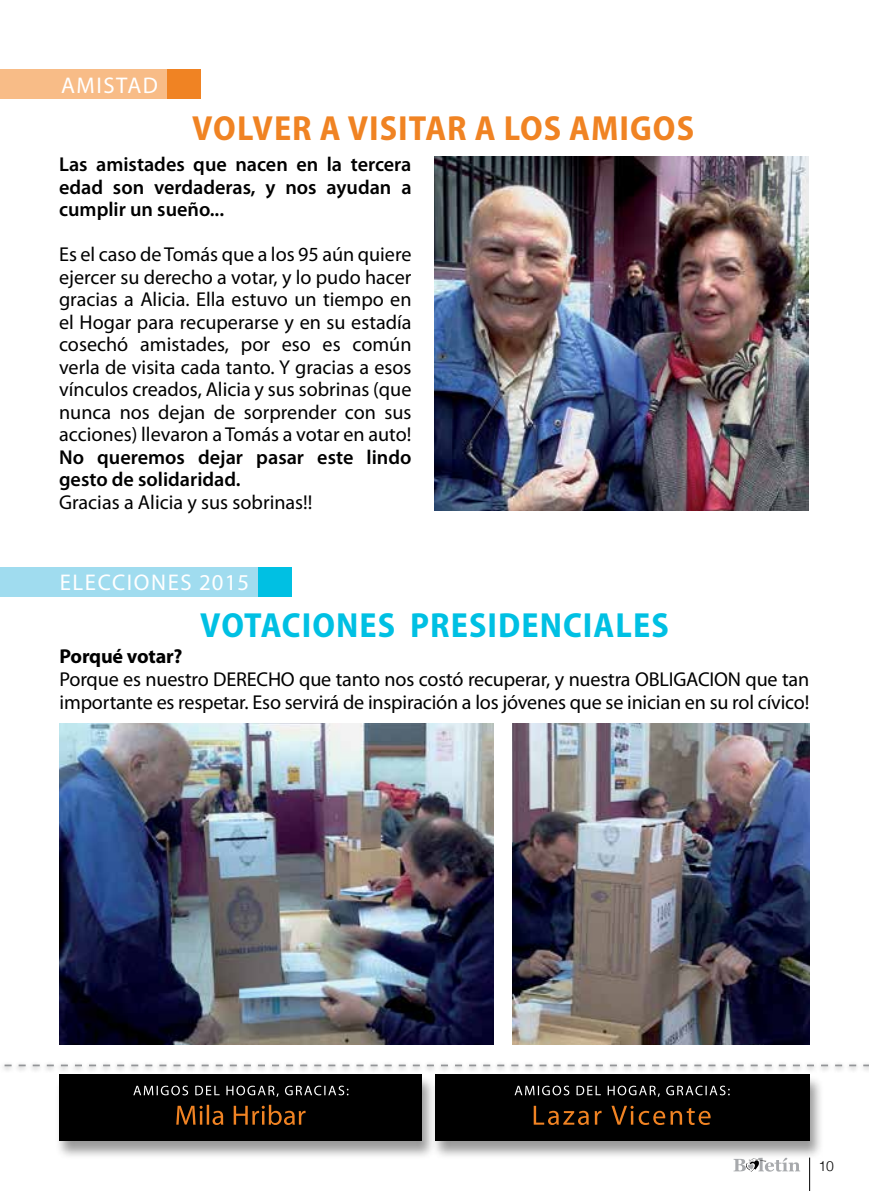
<style>
.page{position:relative;width:869px;height:1191px;background:#fff}
.page>*{position:absolute;margin:0;border:0;box-sizing:border-box;transform-origin:0 0}
.t1{font:700 semi-condensed 35px "Myriad Pro";letter-spacing:.03em;color:#00c0e3}
.t2{font:700 semi-condensed 35px "Myriad Pro";letter-spacing:.03em;color:#f08323}
.t3{font:22.75px "Myriad Pro";letter-spacing:.07em;color:#fff}
.t4{font:20.12px/22.4px "Myriad Pro";color:#000;text-align:right}
.t5{font:600 20.12px/22.4px "Myriad Pro";color:#000;text-align:justify}
.t6{font:700 20.12px "Myriad Pro";letter-spacing:-.01em;color:#000}
.t7{font:300 14px "Helvetica";color:#000}
</style>
<div class="page">
<hr style="left:809px;top:1157px;width:1px;height:34px;background:#000">
<svg style="left:733px;top:1160px;width:66px;height:11px"></svg>
<div style="left:430px;top:1074px;width:393px;height:86px;background:#000;opacity:.4"></div>
<div style="left:434px;top:1074px;width:375px;height:66px;background:#000"></div>
<svg style="left:514px;top:1085px;width:215px;height:12px"></svg>
<svg style="left:533px;top:1105px;width:177px;height:20px"></svg>
<div style="left:0;top:1061px;width:868px;height:12px;background:#000;opacity:.4"></div>
<svg style="left:0;top:1064px;width:868px;height:2px"></svg>
<div style="left:55px;top:1074px;width:382px;height:86px;background:#000;opacity:.4"></div>
<div style="left:60px;top:1074px;width:362px;height:66px;background:#000"></div>
<svg style="left:133px;top:1085px;width:215px;height:12px"></svg>
<svg style="left:176px;top:1104px;width:129px;height:21px"></svg>
<div style="left:0;top:567px;width:258px;height:30px;background:#a0dcef"></div>
<div style="left:258px;top:567px;width:33px;height:30px;background:#00c0e3"></div>
<img style="left:60px;top:723px;width:433px;height:321px">
<img style="left:512px;top:723px;width:297px;height:321px">
<div style="left:0;top:69px;width:167px;height:30px;background:#f8bc87"></div>
<div style="left:167px;top:69px;width:33px;height:30px;background:#f08323"></div>
<img style="left:434px;top:157px;width:374px;height:353px">
<p class="t3" style="left:61px;top:71px;width:15px">AMISTAD</p>
<h1 class="t2" style="left:192px;top:109px;width:503px">VOLVER A VISITAR A LOS AMIGOS</h1>
<p class="t5" style="left:59px;top:153px;width:354px">Las amistades que nacen en la tercera edad son verdaderas, y nos ayudan a cumplir un sueño...</p>
<p class="t4" style="left:59px;top:243px;width:354px;text-align:justify">Es el caso de Tomás que a los 95 aún quiere ejercer su derecho a votar, y lo pudo hacer gracias a Alicia. Ella estuvo un tiempo en el Hogar para recuperarse y en su estadía cosechó amistades, por eso es común verla de visita cada tanto. Y gracias a esos vínculos creados, Alicia y sus sobrinas (que nunca nos dejan de sorprender con sus acciones) llevaron a Tomás a votar en auto!</p>
<p class="t5" style="left:59px;top:445px;width:354px">No queremos dejar pasar este lindo gesto de solidaridad.</p>
<p class="t4" style="left:59px;top:490px;width:255px">Gracias a Alicia y sus sobrinas!!</p>
<p class="t3" style="left:60px;top:569px;width:191px">elecciones 2015</p>
<h1 class="t1" style="left:200px;top:606px;width:381px">VOTACIONES PRESIDENCIALES</h1>
<p class="t6" style="left:60px;top:645px;width:124px">Porqué votar?</p>
<p class="t4" style="left:60px;top:667px;width:166px">Porque es nuestro DEREC</p>
<p class="t4" style="left:268px;top:667px;width:430px">HO que tanto nos costó recuperar, y nuestra OBLIGACION</p>
<p class="t4" style="left:60px;top:667px;width:751px">que tan<br>importante es respetar. Eso servirá de inspiración a los jóvenes que se inician en su rol cívico!</p>
<p class="t7" style="left:818px;top:1157px;width:17px">10</p>
</div>
